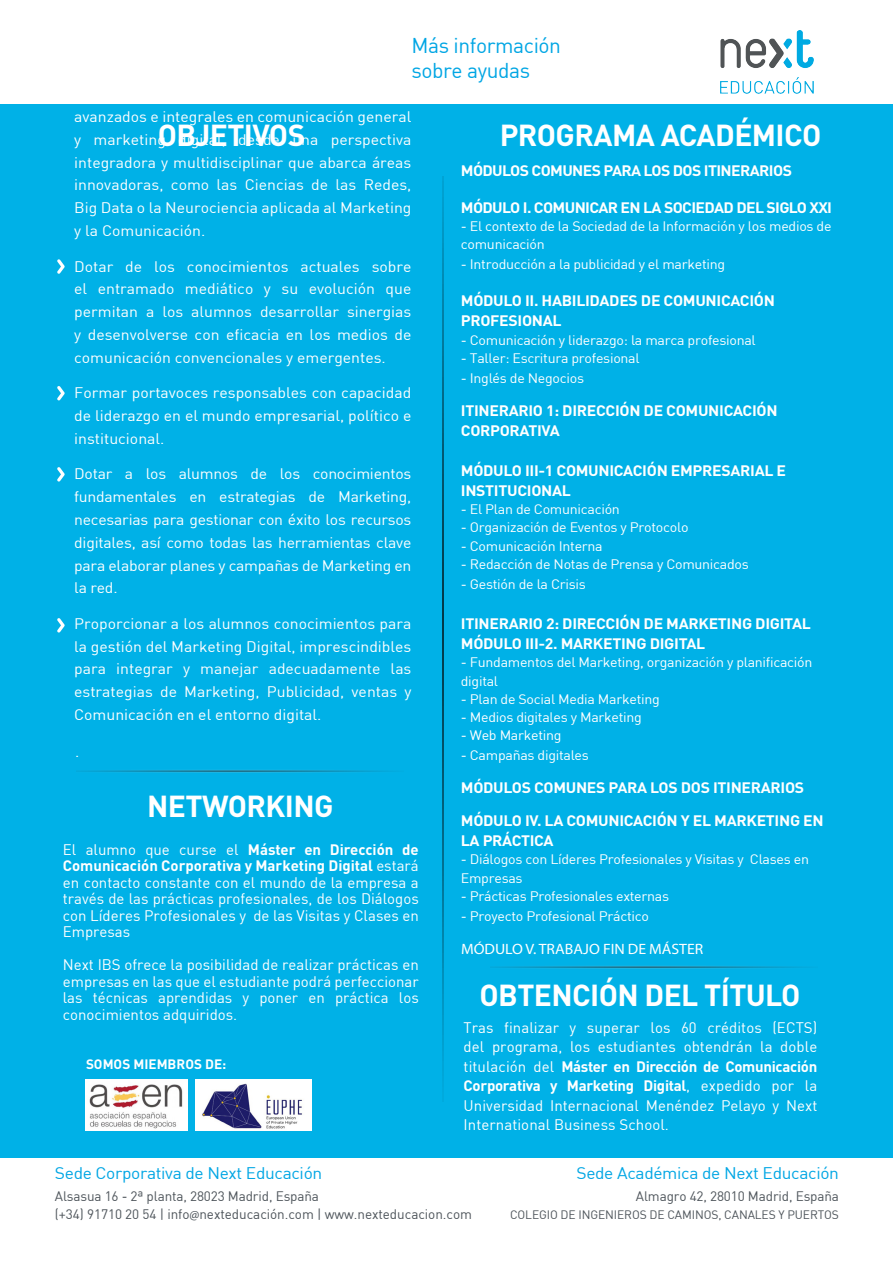
<style>
.page{position:relative;width:893px;height:1263px;background:#fff}
.page>*{position:absolute;margin:0;border:0;box-sizing:border-box;transform-origin:0 0}
.t1{font:700 30px "DIN";letter-spacing:-.02em;color:#fff}
.t2{font:21px/25.2px "DIN";letter-spacing:-.02em;color:#00a6e4}
.SUBTITULOS{font:16.5px "DIN";letter-spacing:-.02em;color:#00a6e4;scale:1.05 1}
.t3{font:15px/22.8px "DIN";color:#fff;text-align:justify;scale:1.05 1}
.t4{font:15px/16.5px "DIN";color:#fff;text-align:justify}
.SUBTITULOS-2{font:700 15px/20.1px "DIN";letter-spacing:-.02em;color:#fff;scale:1.05 1}
.SUBTITULOS-3{font:700 15px "DIN";letter-spacing:-.04em;color:#fff;scale:1.05 1}
.SUBTITULOS-4{font:15px "Myriad Pro";color:#fff;scale:1.05 1}
.t5{font:13.5px/18.3px "DIN";letter-spacing:-.02em;color:#fff;scale:1.05 1}
.t6{font:13.5px "DIN";letter-spacing:-.01em;color:#4d545a}
.t7{font:700 13.5px "DIN";color:#fff}
.t8{font:12px "DIN";letter-spacing:-.01em;color:#4d545a}
.s1{font-weight:700}
.s2{font-family:"Myriad Pro"}
</style>
<div class="page">
<div style="left:0;top:104px;width:893px;height:1053px;background:#00b1e7"></div>
<svg style="left:57px;top:259px;width:8px;height:15px"></svg>
<svg style="left:57px;top:386px;width:8px;height:14px"></svg>
<svg style="left:57px;top:467px;width:8px;height:14px"></svg>
<svg style="left:57px;top:618px;width:8px;height:14px"></svg>
<img style="left:442px;top:176px;width:2px;height:911px">
<img style="left:77px;top:769px;width:312px;height:4px">
<img style="left:490px;top:965px;width:313px;height:4px">
<img style="left:721px;top:30px;width:92px;height:63px">
<img style="left:195px;top:1079px;width:117px;height:51px">
<img style="left:86px;top:1079px;width:101px;height:51px">
<p class="t2" style="left:411px;top:32px;width:151px">Más información sobre ayudas</p>
<p class="t3" style="left:74px;top:105px;width:323px">avanzados e integrales en comunicación general y marketing digital, desde una perspectiva integradora y multidisciplinar que abarca áreas innovadoras, como las Ciencias de las Redes, Big Data o la Neurociencia aplicada al Marketing y la Comunicación.</p>
<p class="t3" style="left:74px;top:254px;width:323px">Dotar de los conocimientos actuales sobre el entramado mediático y su evolución que permitan a los alumnos desarrollar sinergias y desenvolverse con eficacia en los medios de comunicación convencionales y emergentes.</p>
<p class="t3" style="left:74px;top:381px;width:323px">Formar portavoces responsables con capacidad de liderazgo en el mundo empresarial, político e institucional.</p>
<p class="t3" style="left:74px;top:462px;width:323px">Dotar a los alumnos de los conocimientos fundamentales en estrategias de Marketing, necesarias para gestionar con éxito los recursos digitales, así como todas las herramientas clave para elaborar planes y campañas de Marketing en la red.</p>
<p class="t3" style="left:74px;top:612px;width:323px">Proporcionar a los alumnos conocimientos para la gestión del Marketing Digital, imprescindibles para integrar y manejar adecuadamente las estrategias de Marketing, Publicidad, ventas y Comunicación en el entorno digital.</p>
<p class="t3" style="left:75px;top:740px;width:6px">.</p>
<p class="t1" style="left:147px;top:786px;width:188px">NETWORKING</p>
<p class="t1" style="left:158px;top:115px;width:149px">OBJETIVOS</p>
<p class="t1" style="left:500px;top:115px;width:323px">PROGRAMA ACADÉMICO</p>
<p class="SUBTITULOS-3" style="left:461px;top:160px;width:317px">MÓDULOS COMUNES PARA LOS DOS ITINERARIOS</p>
<p class="SUBTITULOS-3" style="left:461px;top:197px;width:355px">MÓDULO I. COMUNICAR EN LA SOCIEDAD DEL SIGLO XXI</p>
<p class="t5" style="left:461px;top:217px;width:355px">- El contexto de la Sociedad de la Información y los medios de comunicación</p>
<p class="t5" style="left:461px;top:255px;width:253px">- Introducción a la publicidad y el marketing</p>
<p class="SUBTITULOS-2" style="left:461px;top:290px;width:301px">MÓDULO II. HABILIDADES DE COMUNICACIÓN<br>PROFESIONAL</p>
<p class="t5" style="left:461px;top:330px;width:282px">- Comunicación y liderazgo: la marca profesional</p>
<p class="t5" style="left:461px;top:348px;width:172px">- Taller: Escritura profesional</p>
<p class="t5" style="left:461px;top:368px;width:119px">- Inglés de Negocios</p>
<p class="SUBTITULOS-2" style="left:461px;top:399px;width:303px">ITINERARIO 1: DIRECCIÓN DE COMUNICACIÓN<br>CORPORATIVA</p>
<p class="SUBTITULOS-2" style="left:461px;top:460px;width:311px">MÓDULO III-1 COMUNICACIÓN EMPRESARIAL E<br>INSTITUCIONAL</p>
<p class="t5" style="left:461px;top:500px;width:153px">- El Plan de Comunicación</p>
<p class="t5" style="left:461px;top:518px;width:218px">- Organización de Eventos y Protocolo</p>
<p class="t5" style="left:461px;top:536px;width:137px">- Comunicación Interna</p>
<p class="t5" style="left:461px;top:554px;width:276px">- Redacción de Notas de Prensa y Comunicados</p>
<p class="t5" style="left:461px;top:575px;width:121px">- Gestión de la Crisis</p>
<p class="SUBTITULOS-2" style="left:461px;top:613px;width:335px">ITINERARIO 2: DIRECCIÓN DE MARKETING DIGITAL</p>
<p class="SUBTITULOS-2" style="left:461px;top:633px;width:234px">MÓDULO III-2. MARKETING DIGITAL</p>
<p class="t5" style="left:461px;top:653px;width:336px">- Fundamentos del Marketing, organización y planificación digital</p>
<p class="t5" style="left:461px;top:689px;width:191px">- Plan de Social Media Marketing</p>
<p class="t5" style="left:461px;top:708px;width:174px">- Medios digitales y Marketing</p>
<p class="t5" style="left:461px;top:726px;width:97px">- Web Marketing</p>
<p class="t5" style="left:461px;top:746px;width:123px">- Campañas digitales</p>
<p class="SUBTITULOS-2" style="left:461px;top:777px;width:329px">MÓDULOS COMUNES PARA LOS DOS ITINERARIOS</p>
<p class="SUBTITULOS-2" style="left:461px;top:810px;width:347px">MÓDULO IV. LA COMUNICACIÓN Y EL MARKETING EN<br>LA PRÁCTICA</p>
<p class="t5" style="left:461px;top:850px;width:333px">- Diálogos con Líderes Profesionales y Visitas y Clases en<br>Empresas</p>
<p class="t5" style="left:461px;top:886px;width:200px">- Prácticas Profesionales externas</p>
<p class="t5" style="left:461px;top:906px;width:181px">- Proyecto Profesional Práctico</p>
<p class="SUBTITULOS-4" style="left:461px;top:939px;width:232px">MÓDULO V. TRABAJO FIN DE MÁSTER</p>
<p class="t4" style="left:63px;top:841px;width:357px">El alumno que curse el <span class="s1">Máster en Dirección de Comunicación Corporativa y Marketing Digital</span> estará en contacto constante con el mundo de la empresa a través de las prácticas profesionales, de los Diálogos con Líderes Profesionales y de las Visitas y Clases en Empresas</p>
<p class="t4" style="left:63px;top:956px;width:357px">Next IBS ofrece la posibilidad de realizar prácticas en empresas en las que el estudiante podrá perfeccionar las técnicas aprendidas y poner en práctica los conocimientos adquiridos.</p>
<p class="t1" style="left:479px;top:975px;width:322px">OBTENCIÓN DEL TÍTULO</p>
<p class="t4" style="left:464px;top:1017px;width:355px;line-height:19.5px">Tras finalizar y superar los 60 créditos (ECTS) del programa, los estudiantes obtendrán la doble titulación del <span class="s1">Máster en Dirección de Comunicación Corporativa y Marketing Digital</span>, expedido por la Universidad Internacional Menéndez Pelayo y Next International Business School.</p>
<p class="t7" style="left:86px;top:1055px;width:142px">SOMOS MIEMBROS DE:</p>
<p class="SUBTITULOS" style="left:55px;top:1163px;width:256px">Sede Corporativa de Next Educación</p>
<p class="t6" style="left:55px;top:1188px;width:265px">Alsasua 16 - 2ª planta, 28023 Madrid, España</p>
<p class="t6" style="left:55px;top:1206px;width:418px">(+34) 91710 20 54 | info<span class="s2">@</span>nexteducación.com | www.nexteducacion.com</p>
<p class="SUBTITULOS" style="left:576px;top:1163px;width:251px">Sede Académica de Next Educación</p>
<p class="t6" style="left:636px;top:1188px;width:204px">Almagro 42, 28010 Madrid, España</p>
<p class="t8" style="left:510px;top:1208px;width:330px">COLEGIO DE INGENIEROS DE CAMINOS, CANALES Y PUERTOS</p>
</div>
